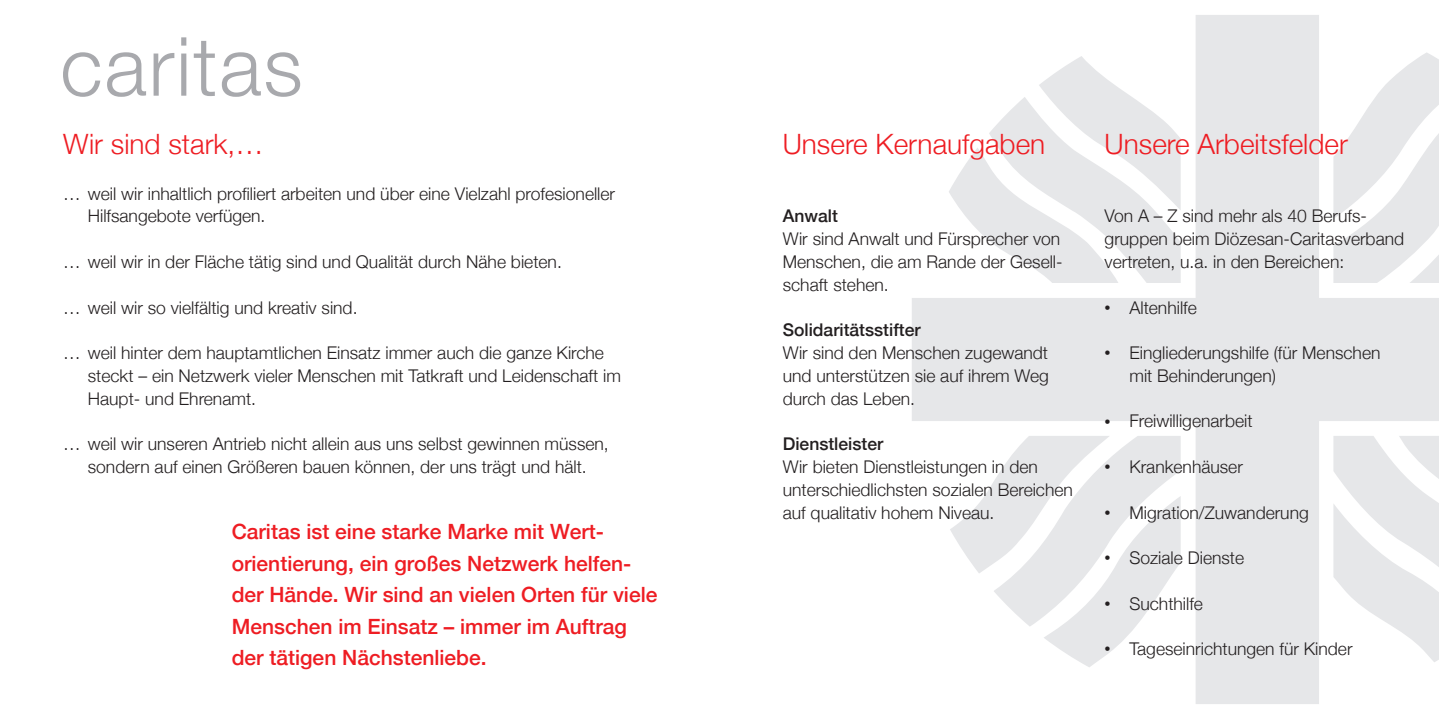
<style>
.page{position:relative;width:1439px;height:720px;background:#fff}
.page>*{position:absolute;margin:0;border:0;box-sizing:border-box;transform-origin:0 0}
.t1{font:300 28px "Helvetica Neue";color:#ee1d23}
.t2{font:500 21px/31.5px "Helvetica Neue";color:#ee1d23}
.t3{font:300 17.5px/22.8px "Helvetica Neue";color:#231f20}
.t4{font:500 17.5px "Helvetica Neue";color:#231f20}
.s1{font-size:12.25px}
</style>
<div class="page">
<svg style="left:912px;top:15px;width:527px;height:688px;fill:#e6e7e9"></svg>
<svg style="left:950px;top:435px;width:230px;height:232px"></svg>
<svg style="left:1333px;top:435px;width:106px;height:227px"></svg>
<svg style="left:948px;top:56px;width:232px;height:227px"></svg>
<svg style="left:1333px;top:52px;width:106px;height:231px"></svg>
<svg style="left:63px;top:37px;width:237px;height:60px"></svg>
<h1 class="t1" style="left:63px;top:121px;width:202px">Wir sind stark,…</h1>
<p class="t3" style="left:88px;top:181px;width:529px;text-indent:-25px">… weil wir inhaltlich profiliert arbeiten und über eine Vielzahl profesioneller<br>Hilfsangebote verfügen.</p>
<p class="t3" style="left:63px;top:249px;width:500px">… weil wir in der Fläche tätig sind und Qualität durch Nähe bieten.</p>
<p class="t3" style="left:63px;top:294px;width:296px">… weil wir so vielfältig und kreativ sind.</p>
<p class="t3" style="left:88px;top:340px;width:534px;text-indent:-25px">… weil hinter dem hauptamtlichen Einsatz immer auch die ganze Kirche steckt – ein Netzwerk vieler Menschen mit Tatkraft und Leidenschaft im<br>Haupt- und Ehrenamt.</p>
<p class="t3" style="left:63px;top:431px;width:547px;text-align:center">… weil wir unseren Antrieb nicht allein aus uns selbst gewinnen müssen, sondern auf einen Größeren bauen können, der uns trägt und hält.</p>
<p class="t2" style="left:232px;top:514px;width:427px">Caritas ist eine starke Marke mit Wert&shy;orientierung, ein großes Netzwerk helfen&shy;der Hände. Wir sind an vielen Orten für viele Menschen im Einsatz – immer im Auftrag der tätigen Nächstenliebe.</p>
<h1 class="t1" style="left:783px;top:121px;width:264px">Unsere Kernaufgaben</h1>
<p class="t4" style="left:783px;top:202px;width:57px">Anwalt</p>
<p class="t3" style="left:783px;top:226px;width:281px">Wir sind Anwalt und Fürsprecher von<br>Menschen, die am Rande der Gesell&shy;schaft stehen.</p>
<p class="t4" style="left:783px;top:316px;width:139px">Solidaritätsstifter</p>
<p class="t3" style="left:783px;top:340px;width:268px;text-align:justify">Wir sind den Menschen zugewandt und unterstützen sie auf ihrem Weg durch das Leben.</p>
<p class="t4" style="left:783px;top:429px;width:102px">Dienstleister</p>
<p class="t3" style="left:783px;top:454px;width:292px">Wir bieten Dienstleistungen in den unterschiedlichsten sozialen Bereichen auf qualitativ hohem Niveau.</p>
<h1 class="t1" style="left:1104px;top:121px;width:245px">Unsere Arbeitsfelder</h1>
<p class="t3" style="left:1104px;top:203px;width:301px">Von A – Z sind mehr als 40 Berufs&shy;gruppen beim Diözesan-Caritasverband vertreten, u.a. in den Bereichen:</p>
<p class="t3" style="left:1104px;top:294px;width:94px"><span class="s1">•</span> Altenhilfe</p>
<p class="t3" style="left:1129px;top:340px;width:252px;text-indent:-25px"><span class="s1">•</span> Eingliederungshilfe (für Menschen mit Behinderungen)</p>
<p class="t3" style="left:1104px;top:408px;width:149px"><span class="s1">•</span> Freiwilligenarbeit</p>
<p class="t3" style="left:1104px;top:454px;width:140px"><span class="s1">•</span> Krankenhäuser</p>
<p class="t3" style="left:1104px;top:499px;width:206px"><span class="s1">•</span> Migration/Zuwanderung</p>
<p class="t3" style="left:1104px;top:545px;width:141px"><span class="s1">•</span> Soziale Dienste</p>
<p class="t3" style="left:1104px;top:590px;width:100px"><span class="s1">•</span> Suchthilfe</p>
<p class="t3" style="left:1104px;top:636px;width:249px"><span class="s1">•</span> Tageseinrichtungen für Kinder</p>
</div>
